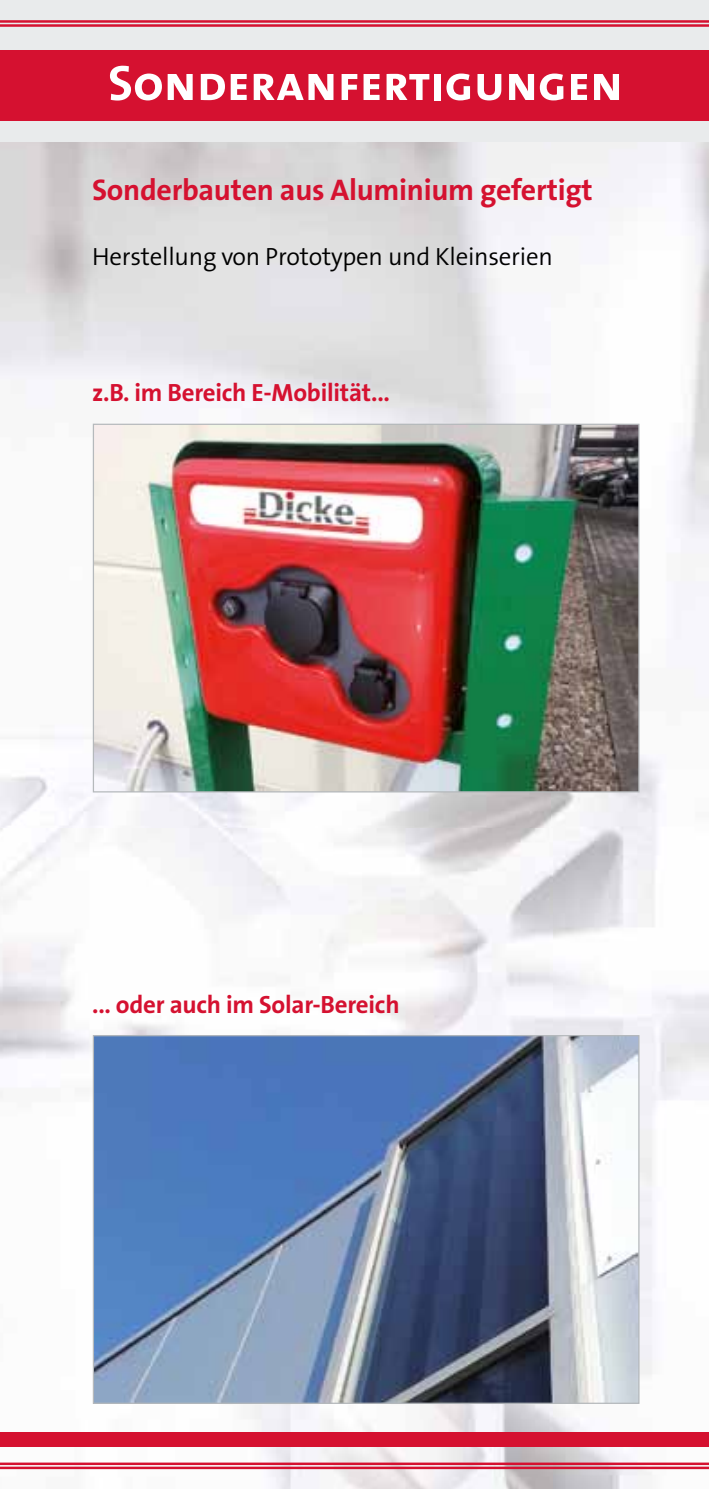
<style>
.page{position:relative;width:709px;height:1489px;background:#fff}
.page>*{position:absolute;margin:0;border:0;box-sizing:border-box;transform-origin:0 0}
.t1{font:50px "The Sans Bold Caps";color:#fff}
.t2{font:700 30px "The Sans B7";letter-spacing:-.01em;color:#d51130}
.t3{font:700 25px "The Sans B7";letter-spacing:-.01em;color:#d51130}
.t4{font:300 25px "The Sans B4";letter-spacing:-.01em;color:#000}
</style>
<div class="page">
<img style="left:551px;top:142px;width:158px;height:1346px">
<img style="left:0;top:828px;width:553px;height:660px">
<div style="left:0;top:0;width:709px;height:142px;background:#e9ebec"></div>
<div style="left:0;top:50px;width:709px;height:70px;background:#d51130"></div>
<div style="left:0;top:1431px;width:709px;height:15px;background:#d51130"></div>
<hr style="left:0;top:20px;width:709px;height:3px;background:#d51130">
<hr style="left:0;top:1462px;width:709px;height:2px;background:#d51130">
<hr style="left:0;top:24px;width:709px;height:3px;background:#d51130">
<hr style="left:0;top:1466px;width:709px;height:2px;background:#d51130">
<img style="left:95px;top:425px;width:542px;height:365px">
<img style="left:95px;top:1037px;width:542px;height:364px">
<h1 class="t1" style="left:108px;top:41px;width:516px">Sonderanfertigungen</h1>
<p class="t2" style="left:92px;top:174px;width:502px">Sonderbauten aus Aluminium gefertigt</p>
<p class="t4" style="left:92px;top:243px;width:462px">Herstellung von Prototypen und Kleinserien</p>
<p class="t3" style="left:92px;top:379px;width:299px">z.B. im Bereich E-Mobilität...</p>
<p class="t3" style="left:92px;top:991px;width:309px">... oder auch im Solar-Bereich</p>
</div>
